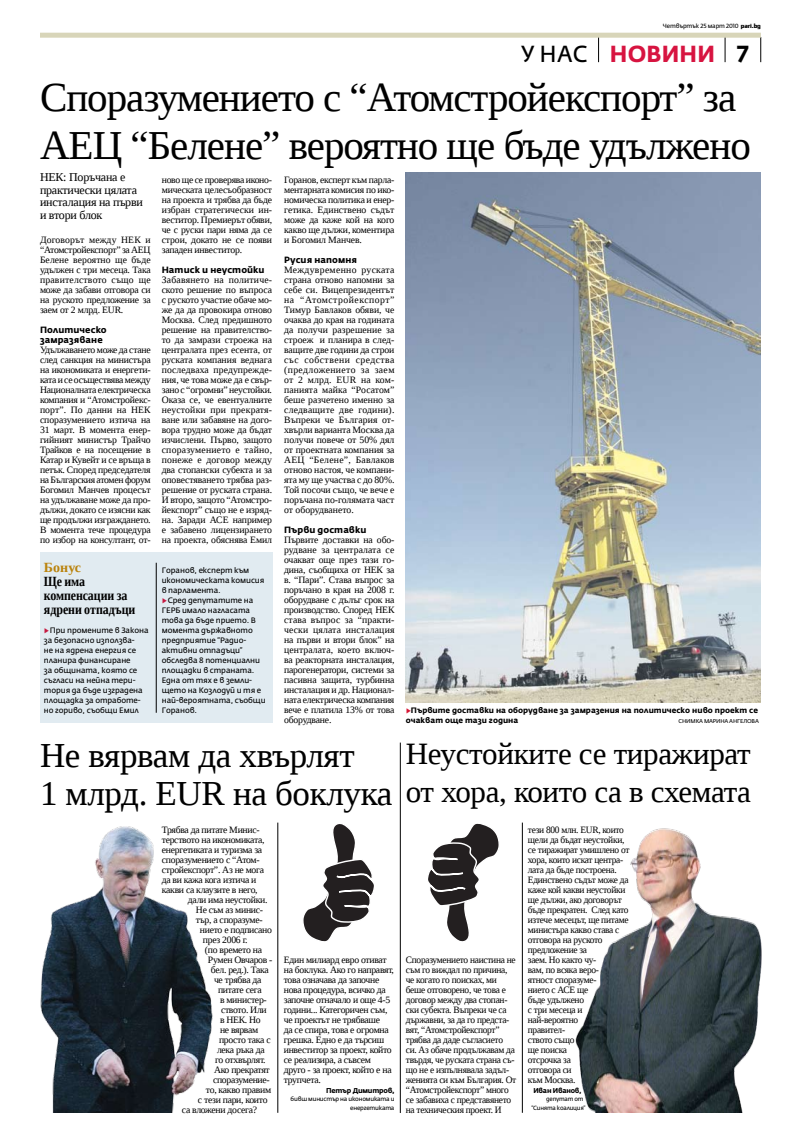
<style>
.page{position:relative;width:789px;height:1134px;background:#fff}
.page>*{position:absolute;margin:0;border:0;box-sizing:border-box;transform-origin:0 0}
.t1{font:41px/48px "Liberation Serif";letter-spacing:-.025em;color:#000}
.t2{font:35px/38px "Liberation Serif";letter-spacing:-.01em;color:#000}
.t3{font:31px/38px "Liberation Serif";letter-spacing:-.01em;color:#000}
.t4{font:700 23px "Fedra Sans Alt Pro";color:#d71440;scale:.96 1}
.t5{font:700 14px/14px "Liberation Serif";letter-spacing:-.005em;color:#000;scale:.85 1}
.t6{font:12px/12.5px "Liberation Serif";letter-spacing:-.02em;color:#000}
.t7{font:9.7px/10px "Liberation Serif";letter-spacing:-.03em;color:#000;text-align:justify}
.t8{font:700 9px/10px "Fedra Sans Alt Pro";letter-spacing:.005em;color:#000}
.t9{font:7.8px/10px "Fedra Sans Alt Pro";letter-spacing:-.01em;color:#000}
.t10{font:700 7.8px/10px "Fedra Sans Alt Pro";color:#000}
.t11{font:700 7px "Fedra Sans Alt Pro";letter-spacing:-.03em;color:#000}
.t12{font:6px/8.5px "Fedra Sans Alt Pro";letter-spacing:-.03em;color:#000;text-align:right}
.t13{font:5.5px "Fedra Sans Alt Pro";color:#000}
.s1{font-family:"District";font-weight:500}
.s2{font-weight:400;color:#000}
.s3{color:#000}
.s4{color:#ba830d}
.s5{color:#c51941}
.s6{color:#d71635}
</style>
<div class="page">
<svg style="left:598px;top:38px;width:1px;height:24px"></svg>
<svg style="left:724px;top:38px;width:1px;height:24px"></svg>
<svg style="left:760px;top:37px;width:1px;height:25px"></svg>
<div style="left:40px;top:33px;width:720px;height:5px;background:#d8d5b9"></div>
<hr style="left:400px;top:743px;width:1px;height:370px;background:#000">
<div style="left:40px;top:553px;width:232px;height:170px;background:#e1ebf1"></div>
<hr style="left:277px;top:823px;width:1px;height:290px;background:#000">
<img style="left:40px;top:826px;width:173px;height:287px">
<img style="left:575px;top:828px;width:185px;height:284px">
<hr style="left:522px;top:823px;width:1px;height:290px;background:#000">
<svg style="left:303px;top:824px;width:71px;height:118px"></svg>
<svg style="left:428px;top:823px;width:71px;height:119px"></svg>
<img style="left:405px;top:173px;width:355px;height:530px">
<hr style="left:156px;top:563px;width:1px;height:150px;background:#000">
<p class="t12" style="left:662px;top:21px;width:99px">Четвъртък 25 март 2010 <span class="s1">pari.bg</span></p>
<p class="t4" style="left:520px;top:40px;width:239px"><span class="s2">У нас</span> Новин и <span class="s3">7</span></p>
<p class="t1" style="left:40px;top:73px;width:712px">Споразумението с “Атомстройекспорт” за<br>АЕЦ “Белене” вероятно ще бъде удължено</p>
<p class="t6" style="left:40px;top:171px;width:104px">НЕК: Поръчана е практически цялата инсталация на първи и втори блок</p>
<p class="t7" style="left:40px;top:234px;width:112px">Договорът между НЕК и “Атомстройекспорт” за АЕЦ Белене вероятно ще бъде удължен с три месеца. Така правителството също ще може да забави отговора си на руското предложение за заем от 2 млрд. EUR.</p>
<p class="t8" style="left:40px;top:325px;width:68px">Политическо замразяване</p>
<p class="t7" style="left:40px;top:344px;width:112px">Удължаването може да стане след санкция на министъра на икономиката и енергети&shy;ката и се осъществява между Националната електрическа компания и “Атомстройекс&shy;порт”. По данни на НЕК споразумението изтича на 31 март. В момента енер&shy;гийният министър Трайчо Трайков е на посещение в Катар и Кувейт и се връща в петък. Според председателя на Българския атомен форум Богомил Манчев процесът на удължаване може да про&shy;дължи, докато се изясни как ще продължи изграждането.<br>В момента тече процедура по избор на консултант, от-</p>
<p class="t7" style="left:284px;top:174px;width:112px">Горанов, експерт към парла&shy;ментарната комисия по ико&shy;номическа политика и енер&shy;гетика. Единствено съдът може да каже кой на кого какво ще дължи, коментира и Богомил Манчев.</p>
<p class="t8" style="left:284px;top:255px;width:74px">Русия напомня</p>
<p class="t7" style="left:284px;top:264px;width:112px">Междувременно руската страна отново напомни за себе си. Вицепрезидентът на “Атомстройекспорт” Тимур Бавлаков обяви, че очаква до края на годината да получи разрешение за строеж и планира в след&shy;ващите две години да строи със собствени средства (предложението за заем от 2 млрд. EUR на ком&shy;панията майка “Росатом” беше разчетено именно за следващите две години).<br>Въпреки че България от&shy;хвърли варианта Москва да получи повече от 50% дял от проектната компания за АЕЦ “Белене”, Бавлаков отново настоя, че компани&shy;ята му ще участва с до 80%.<br>Той посочи също, че вече е поръчана по-голямата част от оборудването.</p>
<p class="t8" style="left:284px;top:525px;width:84px">Първи доставки</p>
<p class="t7" style="left:284px;top:534px;width:112px">Първите доставки на обо&shy;рудване за централата се очакват още през тази го&shy;дина, съобщиха от НЕК за в. “Пари”. Става въпрос за поръчано в края на 2008 г. оборудване с дълъг срок на производство. Според НЕК става въпрос за “практи&shy;чески цялата инсталация на първи и втори блок” на централата, което включ&shy;ва реакторната инсталация, парогенератори, системи за пасивна защита, турбинна инсталация и др. Национал&shy;ната електрическа компания вече е платила 13% от това оборудване.</p>
<p class="t7" style="left:162px;top:174px;width:112px">ново ще се проверява иконо&shy;мическата целесъобразност на проекта и трябва да бъде избран стратегически ин&shy;веститор. Премиерът обяви, че с руски пари няма да се строи, докато не се появи западен инвеститор.</p>
<p class="t8" style="left:162px;top:265px;width:104px">Натиск и неустойки</p>
<p class="t7" style="left:162px;top:274px;width:112px">Забавянето на политиче&shy;ското решение по въпроса с руското участие обаче мо&shy;же да да провокира отново Москва. След предишното решение на правителство&shy;то да замрази строежа на централата през есента, от руската компания веднага последваха предупрежде&shy;ния, че това може да е свър&shy;зано с “огромни” неустойки.<br>Оказа се, че евентуалните неустойки при прекратя&shy;ване или забавяне на дого&shy;вора трудно може да бъдат изчислени. Първо, защото споразумението е тайно, понеже е договор между два стопански субекта и за оповестяването трябва раз&shy;решение от руската страна.<br>И второ, защото “Атомстро&shy;йекспорт” също не е изряд&shy;на. Заради АСЕ например е забавено лицензирането на проекта, обяснява Емил</p>
<p class="t5" style="left:44px;top:560px;width:109px"><span class="s4">Бонус<br></span>Ще има компенсации за ядрени отпадъци</p>
<p class="t9" style="left:44px;top:625px;width:106px"><span class="s5">▶</span>При промените в Закона за безопасно използва-<br>не на ядрена енергия се планира финансиране<br>за общината, която се съгласи на нейна тери&shy;тория да бъде изградена площадка за отработе&shy;но гориво, съобщи Емил</p>
<p class="t9" style="left:162px;top:565px;width:105px">Горанов, експерт към икономическата комисия в парламента.<br><span class="s5">▶</span>Сред депутатите на<br>ГЕРБ имало нагласата това да бъде прието. В момента държавното предприятие “Радио&shy;активни отпадъци” обследва 8 потенциални площадки в страната.<br>Една от тях е в земли&shy;щето на Козлодуй и тя е най-вероятната, съобщи<br>Горанов.</p>
<p class="t10" style="left:405px;top:705px;width:353px"><span class="s6">▶</span>Първите доставки на оборудване за замразения на политическо ниво проект се очакват още тази година</p>
<p class="t13" style="left:678px;top:717px;width:82px">Снимка Марина Ангелова</p>
<p class="t2" style="left:40px;top:736px;width:353px">Не вярвам да хвърлят<br>1 млрд. EUR на боклука</p>
<p class="t7" style="left:162px;top:824px;width:99px">Трябва да питате Минис-</p>
<p class="t7" style="left:162px;top:834px;width:104px">терството на икономиката,</p>
<p class="t7" style="left:162px;top:844px;width:102px">енергетиката и туризма за</p>
<p class="t7" style="left:162px;top:854px;width:99px">споразумението с “Атом-</p>
<p class="t7" style="left:162px;top:864px;width:104px">стройекспорт”. Аз не мога</p>
<p class="t7" style="left:162px;top:874px;width:96px">да ви кажа кога изтича и</p>
<p class="t7" style="left:162px;top:884px;width:97px">какви са клаузите в него,</p>
<p class="t7" style="left:188px;top:894px;width:81px">дали има неустойки.</p>
<p class="t7" style="left:196px;top:904px;width:69px">Не съм аз минис-</p>
<p class="t7" style="left:196px;top:914px;width:68px">тър, а споразуме-</p>
<p class="t7" style="left:200px;top:924px;width:73px">нието е подписано</p>
<p class="t7" style="left:203px;top:934px;width:46px">през 2006 г.</p>
<p class="t7" style="left:205px;top:944px;width:58px">(по времето на</p>
<p class="t7" style="left:208px;top:954px;width:66px">Румен Овчаров -</p>
<p class="t7" style="left:211px;top:964px;width:59px">бел. ред.). Така</p>
<p class="t7" style="left:214px;top:974px;width:49px">че трябва да</p>
<p class="t7" style="left:218px;top:984px;width:45px">питате сега</p>
<p class="t7" style="left:220px;top:994px;width:48px">в министер-</p>
<p class="t7" style="left:221px;top:1004px;width:47px">ството. Или</p>
<p class="t7" style="left:220px;top:1014px;width:42px">в НЕК. Но</p>
<p class="t7" style="left:220px;top:1024px;width:40px">не вярвам</p>
<p class="t7" style="left:219px;top:1034px;width:53px">просто така с</p>
<p class="t7" style="left:217px;top:1044px;width:49px">лека ръка да</p>
<p class="t7" style="left:215px;top:1054px;width:52px">го отхвърлят.</p>
<p class="t7" style="left:214px;top:1064px;width:57px">Ако прекратят</p>
<p class="t7" style="left:213px;top:1074px;width:58px">споразумение-</p>
<p class="t7" style="left:206px;top:1084px;width:67px">то, какво правим</p>
<p class="t7" style="left:198px;top:1094px;width:71px">с тези пари, които</p>
<p class="t7" style="left:182px;top:1104px;width:77px">са вложени досега?</p>
<p class="t7" style="left:283px;top:954px;width:112px;text-align:left">Един милиард евро отиват на боклука. Ако го направят, това означава да започне нова процедура, всичко да започне отначало и още 4-5 години... Категоричен съм, че проектът не трябваше<br>да се спира, това е огромна грешка. Едно е да търсиш инвеститор за проект, който се реализира, а съвсем друго - за проект, който е на трупчета.</p>
<p class="t11" style="left:326px;top:1086px;width:70px">Петър Димитров,</p>
<p class="t12" style="left:290px;top:1095px;width:105px">бивш министър на икономиката и енергетиката</p>
<p class="t3" style="left:405px;top:734px;width:346px">Неустойките се тиражират от хора, които са в схемата</p>
<p class="t7" style="left:405px;top:954px;width:112px;text-align:left">Споразумението наистина не съм го виждал по причина, че когато го поисках, ми беше отговорено, че това е договор между два стопан&shy;ски субекта. Въпреки че са държавни, за да го предста&shy;вят, “Атомстройекспорт” трябва да даде съгласието си. Аз обаче продължавам да твърдя, че руската страна съ&shy;що не е изпълнявала задъл&shy;женията си към България. От “Атомстройекспорт” много се забавиха с представянето на техническия проект. И</p>
<p class="t7" style="left:527px;top:824px;width:103px;text-align:left">тези 800 млн. EUR, които щели да бъдат неустойки, се тиражират умишлено от хора, които искат центра&shy;лата да бъде построена.<br>Единствено съдът може да каже кой какви неустойки ще дължи, ако договорът бъде прекратен. След като изтече месецът, ще питаме министъра какво става с отговора на руското предложение за<br>заем. Но както чу-<br>вам, по всяка веро-<br>ятност споразуме-<br>нието с АСЕ ще<br>бъде удължено<br>с три месеца и най-вероятно<br>правител-<br>ството също<br>ще поиска<br>отсрочка за<br>отговора си<br>към Москва.</p>
<p class="t11" style="left:533px;top:1086px;width:50px">И ван И ванов,</p>
<p class="t12" style="left:531px;top:1095px;width:56px;text-align:left;text-indent:15px">депутат от “Синята коалиция”</p>
</div>
